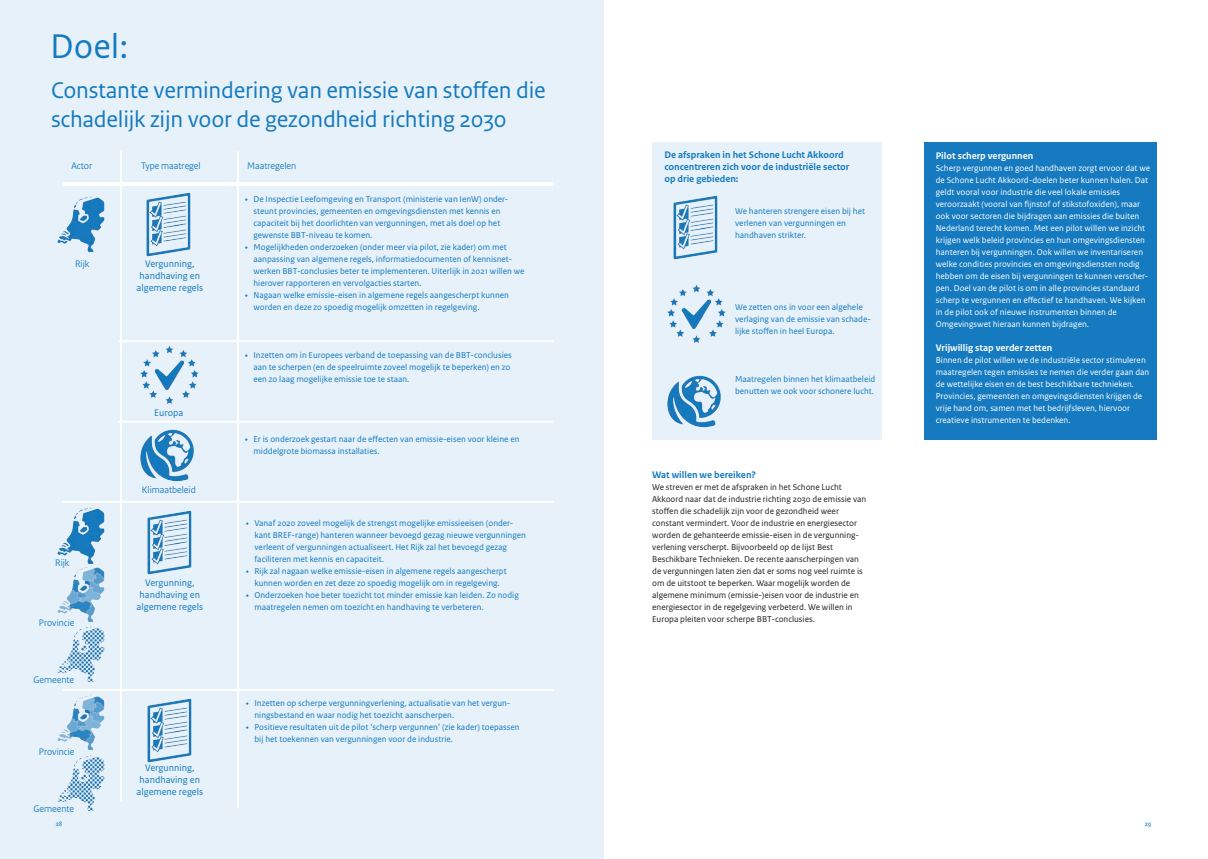
<style>
.page{position:relative;width:1208px;height:859px;background:#fff}
.page>*{position:absolute;margin:0;border:0;box-sizing:border-box;transform-origin:0 0}
.t1{font:36px "Rijksoverheid Sans Text";color:#157abf}
.t2{font:24px/29px "Rijksoverheid Sans Text";letter-spacing:-.01em;color:#157abf}
.t3{font:10px/12px "Rijksoverheid Sans Text";color:#157abf;text-align:center}
.t4{font:700 10px/12px "Rijksoverheid Sans Text";color:#157abf}
.t5{font:10px "Rijksoverheid Sans Heading";color:#157abf}
.t6{font:700 10px "Rijksoverheid Sans Text";color:#fff}
.t7{font:9px/12px "Rijksoverheid Sans Text";color:#157abf}
.t8{font:9px/12px "Rijksoverheid Sans Text";color:#fff}
.t9{font:9px/12px "Rijksoverheid Sans Text";color:#231f20}
.t10{font:7px "Rijksoverheid Serif";color:#157abf}
.s1{font-family:"Rijksoverheid Serif"}
</style>
<div class="page">
<div style="left:0;top:0;width:604px;height:859px;background:#e6f1f9"></div>
<div style="left:924px;top:142px;width:233px;height:297px;background:#157abf"></div>
<hr style="left:120px;top:151px;width:2px;height:650px;background:#fff">
<hr style="left:237px;top:151px;width:2px;height:657px;background:#fff">
<hr style="left:62px;top:182px;width:492px;height:4px;background:#fff">
<hr style="left:119px;top:340px;width:435px;height:2px;background:#fff">
<hr style="left:118px;top:421px;width:435px;height:2px;background:#fff">
<hr style="left:62px;top:501px;width:492px;height:2px;background:#fff">
<hr style="left:62px;top:689px;width:492px;height:2px;background:#fff">
<img style="left:57px;top:507px;width:48px;height:57px">
<img style="left:57px;top:196px;width:48px;height:56px">
<img style="left:147px;top:510px;width:45px;height:64px">
<img style="left:147px;top:698px;width:45px;height:64px">
<img style="left:146px;top:192px;width:45px;height:64px">
<img style="left:140px;top:346px;width:59px;height:58px">
<img style="left:140px;top:429px;width:54px;height:53px">
<img style="left:58px;top:626px;width:47px;height:56px">
<img style="left:58px;top:755px;width:47px;height:56px">
<img style="left:57px;top:566px;width:48px;height:56px">
<img style="left:57px;top:695px;width:48px;height:55px">
<div style="left:652px;top:142px;width:230px;height:297px;background:#e6f1f9"></div>
<img style="left:673px;top:195px;width:45px;height:64px">
<img style="left:667px;top:285px;width:59px;height:58px">
<img style="left:667px;top:375px;width:54px;height:53px">
<h1 class="t1" style="left:50px;top:26px;width:79px">Doel:</h1>
<h2 class="t2" style="left:51px;top:76px;width:496px">Constante vermindering van emissie van stoffen die schadelijk zijn voor de gezondheid richting 2030</h2>
<p class="t5" style="left:71px;top:160px;width:22px">Actor</p>
<p class="t5" style="left:141px;top:160px;width:61px">Type maatregel</p>
<p class="t5" style="left:247px;top:160px;width:51px">Maatregelen</p>
<p class="t5" style="left:75px;top:258px;width:16px">Rijk</p>
<p class="t5" style="left:55px;top:557px;width:16px">Rijk</p>
<p class="t5" style="left:39px;top:617px;width:37px">Provincie</p>
<p class="t5" style="left:34px;top:674px;width:42px">Gemeente</p>
<p class="t5" style="left:39px;top:746px;width:37px">Provincie</p>
<p class="t5" style="left:34px;top:803px;width:42px">Gemeente</p>
<p class="t3" style="left:136px;top:258px;width:68px">Vergunning, handhaving en algemene regels</p>
<p class="t3" style="left:154px;top:407px;width:31px">Europa</p>
<p class="t5" style="left:142px;top:484px;width:55px">Klimaatbeleid</p>
<p class="t3" style="left:136px;top:577px;width:68px">Vergunning, handhaving en algemene regels</p>
<p class="t3" style="left:136px;top:762px;width:68px">Vergunning, handhaving en algemene regels</p>
<p class="t7" style="left:253px;top:193px;width:256px;text-indent:-9px"><span class="s1">•</span> De Inspectie Leefomgeving en Transport (ministerie van IenW) onder&shy;steunt provincies, gemeenten en omgevingsdiensten met kennis en capaciteit bij het doorlichten van vergunningen, met als doel op het gewenste BBT-niveau te komen.</p>
<p class="t7" style="left:253px;top:241px;width:272px;text-indent:-9px"><span class="s1">•</span> Mogelijkheden onderzoeken (onder meer via pilot, zie kader) om met aanpassing van algemene regels, informatiedocumenten of kennisnet&shy;werken BBT-conclusies beter te implementeren. Uiterlijk in 2021 willen we hierover rapporteren en vervolgacties starten.</p>
<p class="t7" style="left:253px;top:289px;width:257px;text-indent:-9px"><span class="s1">•</span> Nagaan welke emissie-eisen in algemene regels aangescherpt kunnen worden en deze zo spoedig mogelijk omzetten in regelgeving.</p>
<p class="t7" style="left:253px;top:349px;width:260px;text-indent:-9px"><span class="s1">•</span> Inzetten om in Europees verband de toepassing van de BBT-conclusies aan te scherpen (en de speelruimte zoveel mogelijk te beperken) en zo een zo laag mogelijke emissie toe te staan.</p>
<p class="t7" style="left:253px;top:433px;width:267px;text-indent:-9px"><span class="s1">•</span> Er is onderzoek gestart naar de effecten van emissie-eisen voor kleine en middelgrote biomassa installaties.</p>
<p class="t7" style="left:254px;top:517px;width:273px;text-indent:-9px"><span class="s1">•</span> Vanaf 2020 zoveel mogelijk de strengst mogelijke emissieeisen (onder&shy;kant BREF-range) hanteren wanneer bevoegd gezag nieuwe vergunningen verleent of vergunningen actualiseert. Het Rijk zal het bevoegd gezag faciliteren met kennis en capaciteit.</p>
<p class="t7" style="left:246px;top:565px;width:262px;text-align:center"><span class="s1">•</span> Rijk zal nagaan welke emissie-eisen in algemene regels aangescherpt kunnen worden en zet deze zo spoedig mogelijk om in regelgeving.</p>
<p class="t7" style="left:254px;top:589px;width:266px;text-indent:-9px"><span class="s1">•</span> Onderzoeken hoe beter toezicht tot minder emissie kan leiden. Zo nodig maatregelen nemen om toezicht en handhaving te verbeteren.</p>
<p class="t7" style="left:254px;top:697px;width:257px;text-indent:-9px"><span class="s1">•</span> Inzetten op scherpe vergunningverlening, actualisatie van het vergun&shy;ningsbestand en waar nodig het toezicht aanscherpen.</p>
<p class="t7" style="left:254px;top:721px;width:267px;text-indent:-9px"><span class="s1">•</span> Positieve resultaten uit de pilot ‘scherp vergunnen’ (zie kader) toepassen bij het toekennen van vergunningen voor de industrie.</p>
<p class="t4" style="left:664px;top:149px;width:186px">De afspraken in het Schone Lucht Akkoord concentreren zich voor de industriële sector op drie gebieden:</p>
<p class="t7" style="left:735px;top:205px;width:131px">We hanteren strengere eisen bij het verlenen van vergunningen en handhaven strikter.</p>
<p class="t7" style="left:735px;top:301px;width:137px">We zetten ons in voor een algehele verlaging van de emissie van schade&shy;lijke stoffen in heel Europa.</p>
<p class="t7" style="left:735px;top:373px;width:142px">Maatregelen binnen het klimaatbeleid benutten we ook voor schonere lucht.</p>
<p class="t4" style="left:652px;top:469px;width:105px">Wat willen we bereiken?</p>
<p class="t9" style="left:652px;top:481px;width:216px">We streven er met de afspraken in het Schone Lucht Akkoord naar dat de industrie richting 2030 de emissie van stoffen die schadelijk zijn voor de gezondheid weer constant vermindert. Voor de industrie en energiesector worden de gehanteerde emissie-eisen in de vergunning&shy;verlening verscherpt. Bijvoorbeeld op de lijst Best Beschikbare Technieken. De recente aanscherpingen van de vergunningen laten zien dat er soms nog veel ruimte is om de uitstoot te beperken. Waar mogelijk worden de algemene minimum (emissie-)eisen voor de industrie en energiesector in de regelgeving verbeterd. We willen in Europa pleiten voor scherpe BBT-conclusies.</p>
<p class="t6" style="left:935px;top:150px;width:99px">Pilot scherp vergunnen</p>
<p class="t8" style="left:935px;top:162px;width:216px">Scherp vergunnen en goed handhaven zorgt ervoor dat we de Schone Lucht Akkoord-doelen beter kunnen halen. Dat geldt vooral voor industrie die veel lokale emissies veroorzaakt (vooral van fijnstof of stikstofoxiden), maar ook voor sectoren die bijdragen aan emissies die buiten Nederland terecht komen. Met een pilot willen we inzicht krijgen welk beleid provincies en hun omgevingsdiensten hanteren bij vergunningen. Ook willen we inventariseren welke condities provincies en omgevingsdiensten nodig hebben om de eisen bij vergunningen te kunnen verscher&shy;pen. Doel van de pilot is om in alle provincies standaard scherp te vergunnen en effectief te handhaven. We kijken in de pilot ook of nieuwe instrumenten binnen de Omgevingswet hieraan kunnen bijdragen.</p>
<p class="t6" style="left:935px;top:342px;width:118px">Vrijwillig stap verder zetten</p>
<p class="t8" style="left:935px;top:354px;width:215px">Binnen de pilot willen we de industriële sector stimuleren maatregelen tegen emissies te nemen die verder gaan dan de wettelijke eisen en de best beschikbare technieken.<br>Provincies, gemeenten en omgevingsdiensten krijgen de vrije hand om, samen met het bedrijfsleven, hiervoor creatieve instrumenten te bedenken.</p>
<p class="t10" style="left:56px;top:819px;width:8px">28</p>
<p class="t10" style="left:1144px;top:819px;width:8px">29</p>
</div>
